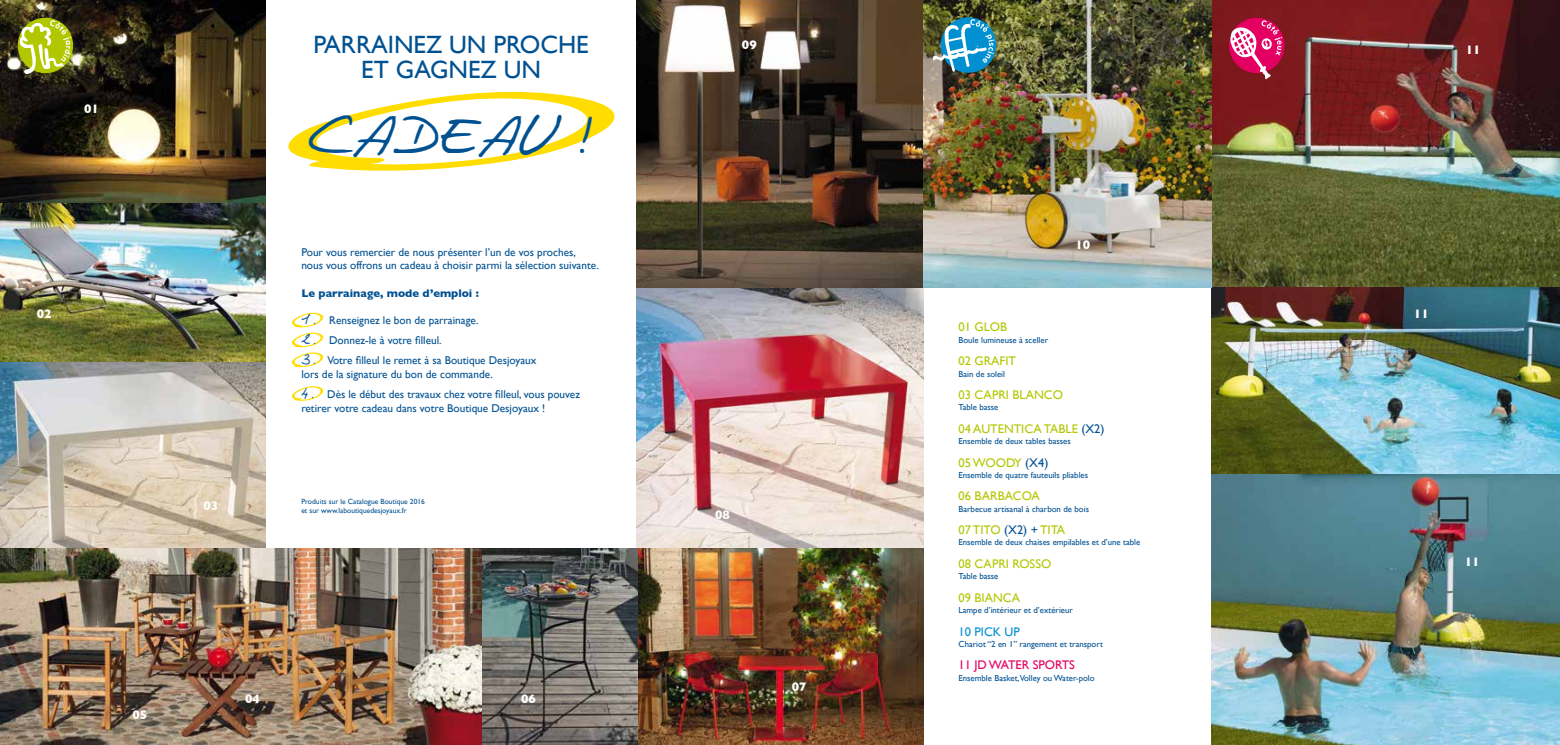
<style>
.page{position:relative;width:1560px;height:745px;background:#fff}
.page>*{position:absolute;margin:0;border:0;box-sizing:border-box;transform-origin:0 0}
.t1{font:43.75px "Philing";color:#005192}
.t2{font:25px/25px "Gill Sans";color:#005192;text-align:center}
.t3{font:12.5px "Gill Sans";color:#b1c800}
.t4{font:700 12.5px "Gill Sans";color:#fff}
.t5{font:12.5px "Gill Sans";color:#e30062}
.t6{font:12.5px "Gill Sans";color:#0090d1}
.t7{font:11.25px/13.8px "Gill Sans";color:#005192}
.t8{font:700 11.25px "Gill Sans";color:#005192}
.t9{font:8.75px "Gill Sans";color:#005192}
.t10{font:7.5px/8.8px "Gill Sans";color:#005192}
.s1{font-family:"Philing"}
.s2{color:#005192}
</style>
<div class="page">
<img style="left:636px;top:287px;width:286px;height:261px">
<img style="left:1211px;top:0;width:348px;height:744px">
<img style="left:0;top:361px;width:266px;height:187px">
<img style="left:636px;top:0;width:575px;height:287px">
<img style="left:0;top:0;width:266px;height:361px">
<img style="left:0;top:548px;width:483px;height:196px">
<img style="left:483px;top:548px;width:439px;height:196px">
<svg style="left:291px;top:312px;width:32px;height:55px"></svg>
<svg style="left:292px;top:386px;width:31px;height:15px"></svg>
<svg style="left:288px;top:91px;width:327px;height:80px"></svg>
<div style="left:18px;top:18px;width:55px;height:55px;background:#b1c800;border-radius:50%"></div>
<svg style="left:19px;top:20px;width:52px;height:54px"></svg>
<svg style="left:1228px;top:18px;width:56px;height:55px"></svg>
<svg style="left:1230px;top:20px;width:51px;height:59px"></svg>
<svg style="left:940px;top:17px;width:56px;height:56px"></svg>
<svg style="left:932px;top:19px;width:62px;height:53px;background:#4e98b0"></svg>
<p class="t4" style="left:84px;top:99px;width:16px">01</p>
<p class="t4" style="left:37px;top:303px;width:16px">02</p>
<p class="t4" style="left:203px;top:495px;width:16px">03</p>
<h2 class="t2" style="left:313px;top:32px;width:277px">PARRAINEZ UN PROCHE<br>ET GAGNEZ UN</h2>
<h1 class="t1" style="left:308px;top:112px;width:287px">CADEAU !</h1>
<p class="t7" style="left:301px;top:244px;width:299px">Pour vous remercier de nous présenter l’un de vos proches, nous vous offrons un cadeau à choisir parmi la sélection suivante.</p>
<p class="t8" style="left:301px;top:284px;width:179px">Le parrainage, mode d’emploi :</p>
<p class="t7" style="left:301px;top:313px;width:179px"><span class="s1">1.</span> Renseignez le bon de parrainage.</p>
<p class="t7" style="left:301px;top:333px;width:142px"><span class="s1">2.</span> Donnez-le à votre filleul.</p>
<p class="t7" style="left:301px;top:353px;width:236px"><span class="s1">3.</span> Votre filleul le remet à sa Boutique Desjoyaux lors de la signature du bon de commande.</p>
<p class="t7" style="left:301px;top:387px;width:280px"><span class="s1">4.</span> Dès le début des travaux chez votre filleul, vous pouvez retirer votre cadeau dans votre Boutique Desjoyaux !</p>
<p class="t10" style="left:301px;top:497px;width:125px">Produits sur le Catalogue Boutique 2016 et sur www.laboutiquedesjoyaux.fr</p>
<p class="t4" style="left:132px;top:704px;width:16px">05</p>
<p class="t4" style="left:245px;top:688px;width:16px">04</p>
<p class="t4" style="left:521px;top:688px;width:16px">06</p>
<p class="t4" style="left:742px;top:35px;width:16px">09</p>
<p class="t4" style="left:715px;top:504px;width:16px">08</p>
<p class="t4" style="left:791px;top:676px;width:16px">07</p>
<p class="t4" style="left:1075px;top:235px;width:16px">10</p>
<p class="t3" style="left:958px;top:320px;width:50px">01 GLOB</p>
<p class="t9" style="left:958px;top:334px;width:91px">Boule lumineuse à sceller</p>
<p class="t3" style="left:958px;top:353px;width:59px">02 GRAFIT</p>
<p class="t9" style="left:958px;top:368px;width:48px">Bain de soleil</p>
<p class="t3" style="left:958px;top:387px;width:106px">03 CAPRI BLANCO</p>
<p class="t9" style="left:958px;top:402px;width:41px">Table basse</p>
<p class="t3" style="left:958px;top:421px;width:147px">04 AUTENTICA TABLE <span class="s2">(X2)</span></p>
<p class="t9" style="left:958px;top:435px;width:114px">Ensemble de deux tables basses</p>
<p class="t3" style="left:958px;top:455px;width:91px">05 WOODY <span class="s2">(X4)</span></p>
<p class="t9" style="left:958px;top:469px;width:131px">Ensemble de quatre fauteuils pliables</p>
<p class="t3" style="left:958px;top:488px;width:83px">06 BARBACOA</p>
<p class="t9" style="left:958px;top:503px;width:132px">Barbecue artisanal à charbon de bois</p>
<p class="t3" style="left:958px;top:522px;width:108px">07 TITO <span class="s2">(X2) +</span> TITA</p>
<p class="t9" style="left:958px;top:537px;width:183px">Ensemble de deux chaises empilables et d’une table</p>
<p class="t3" style="left:958px;top:556px;width:94px">08 CAPRI ROSSO</p>
<p class="t9" style="left:958px;top:570px;width:41px">Table basse</p>
<p class="t3" style="left:958px;top:590px;width:63px">09 BIANCA</p>
<p class="t9" style="left:958px;top:604px;width:116px">Lampe d’intérieur et d’extérieur</p>
<p class="t6" style="left:958px;top:623px;width:63px">10 PICK UP</p>
<p class="t9" style="left:958px;top:638px;width:146px">Chariot “2 en 1” rangement et transport</p>
<p class="t5" style="left:958px;top:657px;width:118px">11 JD WATER SPORTS</p>
<p class="t9" style="left:958px;top:672px;width:138px">Ensemble Basket,Volley ou Water-polo</p>
<p class="t4" style="left:1465px;top:40px;width:16px">11</p>
<p class="t4" style="left:1413px;top:303px;width:16px">11</p>
<p class="t4" style="left:1464px;top:551px;width:16px">11</p>
</div>
